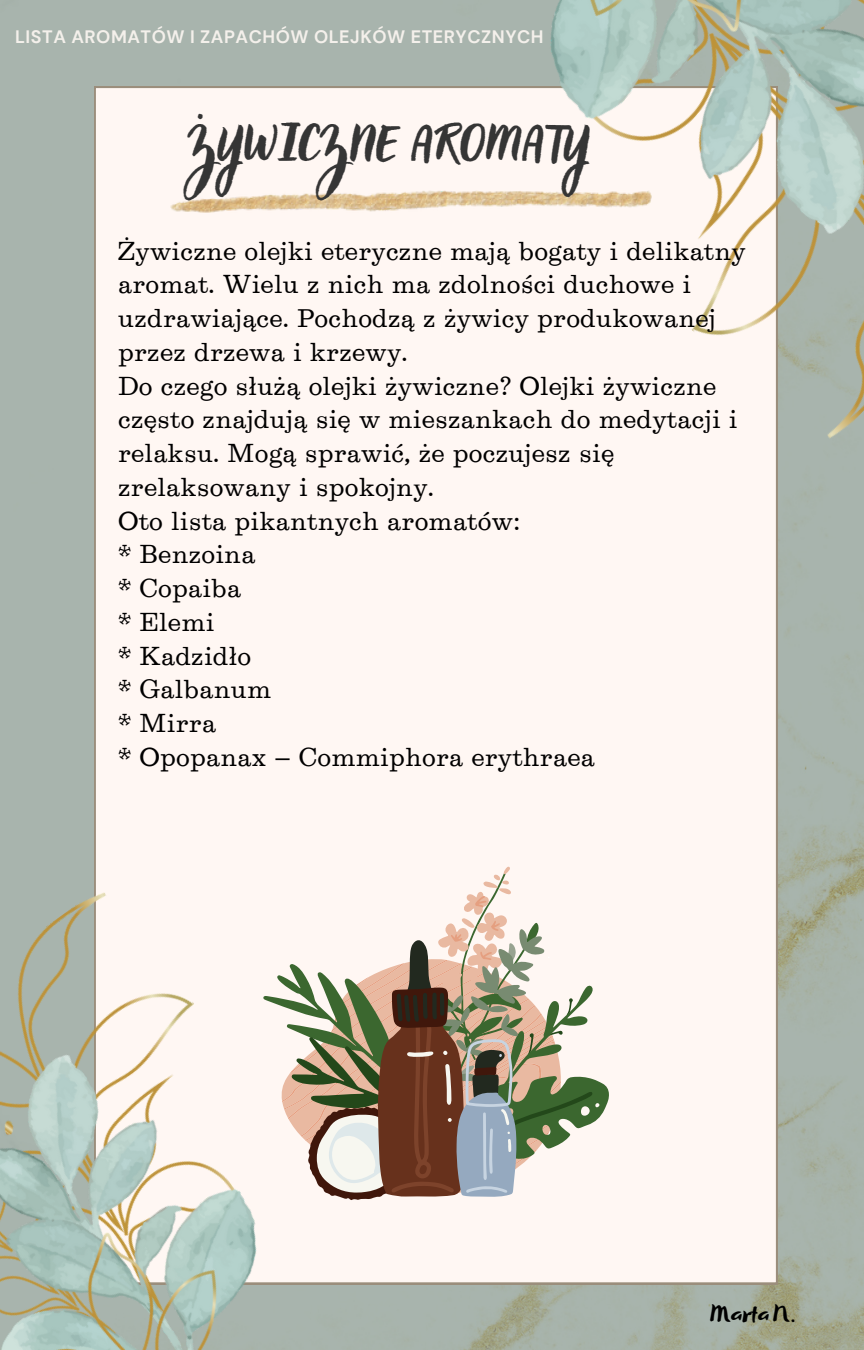
<style>
.page{position:relative;width:864px;height:1350px;background:#fff}
.page>*{position:absolute;margin:0;border:0;box-sizing:border-box;transform-origin:0 0}
.t1{font:40.95px "Holla";color:#353535}
.t2{font:27px/33.8px "Egizio URW";letter-spacing:.03em;color:#000}
.t3{font:27px "Beach Resort";color:#000}
.t4{font:700 18px "DM Sans";letter-spacing:.03em;color:#f4f0eb}
</style>
<div class="page">
<img style="left:0;top:0;width:864px;height:1350px">
<div style="left:94px;top:86px;width:684px;height:1198px;background:#fff7f3"></div>
<img style="left:0;top:883px;width:427px;height:467px">
<img style="left:323px;top:0;width:541px;height:451px">
<img style="left:170px;top:191px;width:481px;height:21px">
<svg style="left:263px;top:866px;width:346px;height:334px"></svg>
<p class="t4" style="left:15px;top:25px;width:530px">LISTA AROMATÓW I ZAPACHÓW OLEJKÓW ETERYCZNYCH</p>
<p class="t1" style="left:187px;top:119px;width:406px">ŻYWICZNE AROMATY</p>
<p class="t2" style="left:118px;top:236px;width:629px">Żywiczne olejki eteryczne mają bogaty i delikatny aromat. Wielu z nich ma zdolności duchowe i uzdrawiające. Pochodzą z żywicy produkowanej przez drzewa i krzewy.</p>
<p class="t2" style="left:118px;top:371px;width:620px">Do czego służą olejki żywiczne? Olejki żywiczne często znajdują się w mieszankach do medytacji i relaksu. Mogą sprawić, że poczujesz się zrelaksowany i spokojny.</p>
<p class="t2" style="left:118px;top:506px;width:403px">Oto lista pikantnych aromatów:</p>
<p class="t2" style="left:118px;top:540px;width:138px">* Benzoina</p>
<p class="t2" style="left:118px;top:574px;width:124px">* Copaiba</p>
<p class="t2" style="left:118px;top:607px;width:97px">* Elemi</p>
<p class="t2" style="left:118px;top:641px;width:134px">* Kadzidło</p>
<p class="t2" style="left:118px;top:675px;width:154px">* Galbanum</p>
<p class="t2" style="left:118px;top:709px;width:99px">* Mirra</p>
<p class="t2" style="left:118px;top:742px;width:478px">* Opopanax – Commiphora erythraea</p>
<p class="t3" style="left:711px;top:1299px;width:86px">Marta N.</p>
</div>
